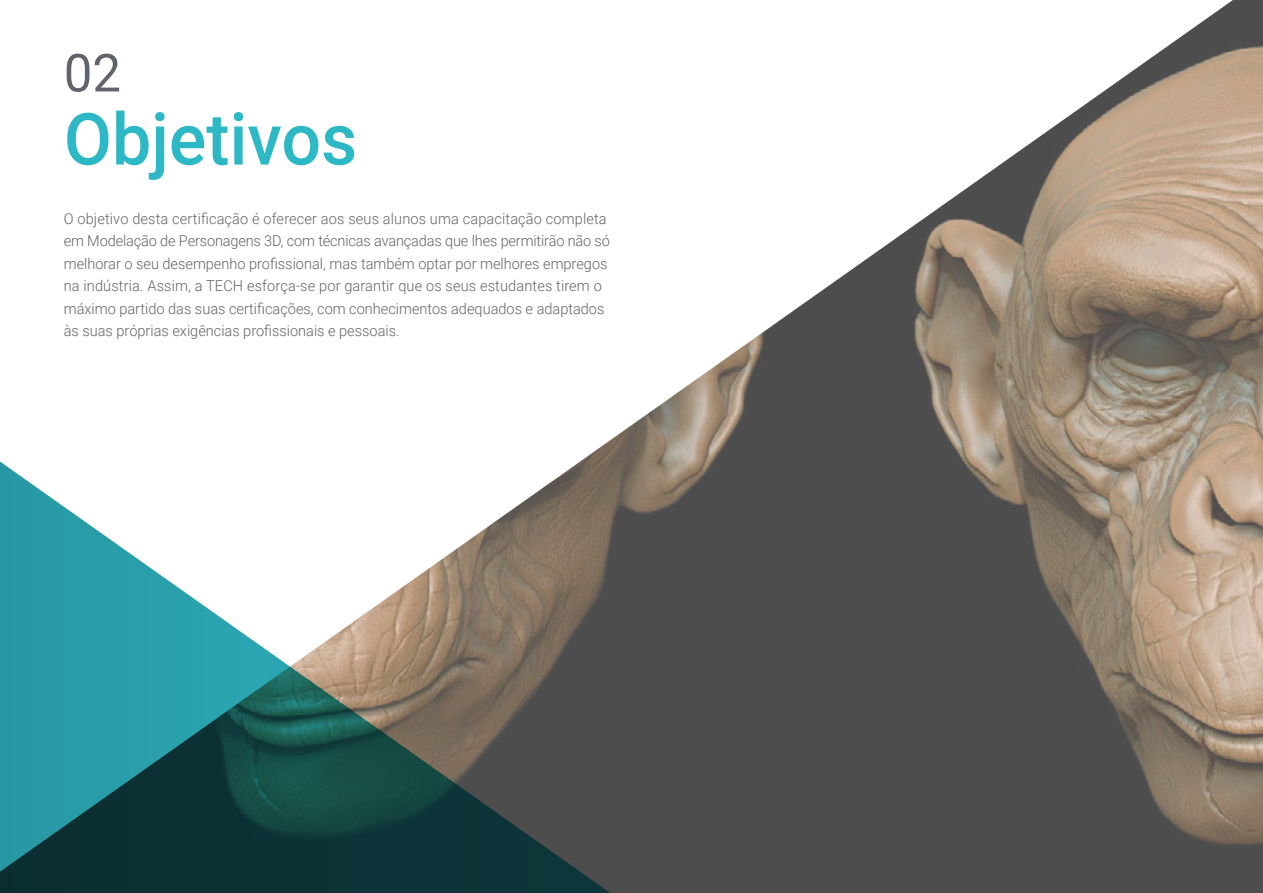
<style>
.page{position:relative;width:1263px;height:893px;background:#fff}
.page>*{position:absolute;margin:0;border:0;box-sizing:border-box;transform-origin:0 0}
.t1{font:500 72px "Roboto";color:#2db8c5}
.t2{font:52.5px "Roboto";color:#61646a}
.t3{font:300 15px/22.5px "Roboto";color:#61646a}
</style>
<div class="page">
<img style="left:602px;top:0;width:661px;height:893px">
<svg style="left:0;top:446px;width:640px;height:447px"></svg>
<h2 class="t2" style="left:64px;top:36px;width:59px">02</h2>
<h1 class="t1" style="left:64px;top:89px;width:295px">Objetivos</h1>
<p class="t3" style="left:64px;top:207px;width:548px">O objetivo desta certificação é oferecer aos seus alunos uma capacitação completa em Modelação de Personagens 3D, com técnicas avançadas que lhes permitirão não só melhorar o seu desempenho profissional, mas também optar por melhores empregos na indústria. Assim, a TECH esforça-se por garantir que os seus estudantes tirem o máximo partido das suas certificações, com conhecimentos adequados e adaptados às suas próprias exigências profissionais e pessoais.</p>
</div>
